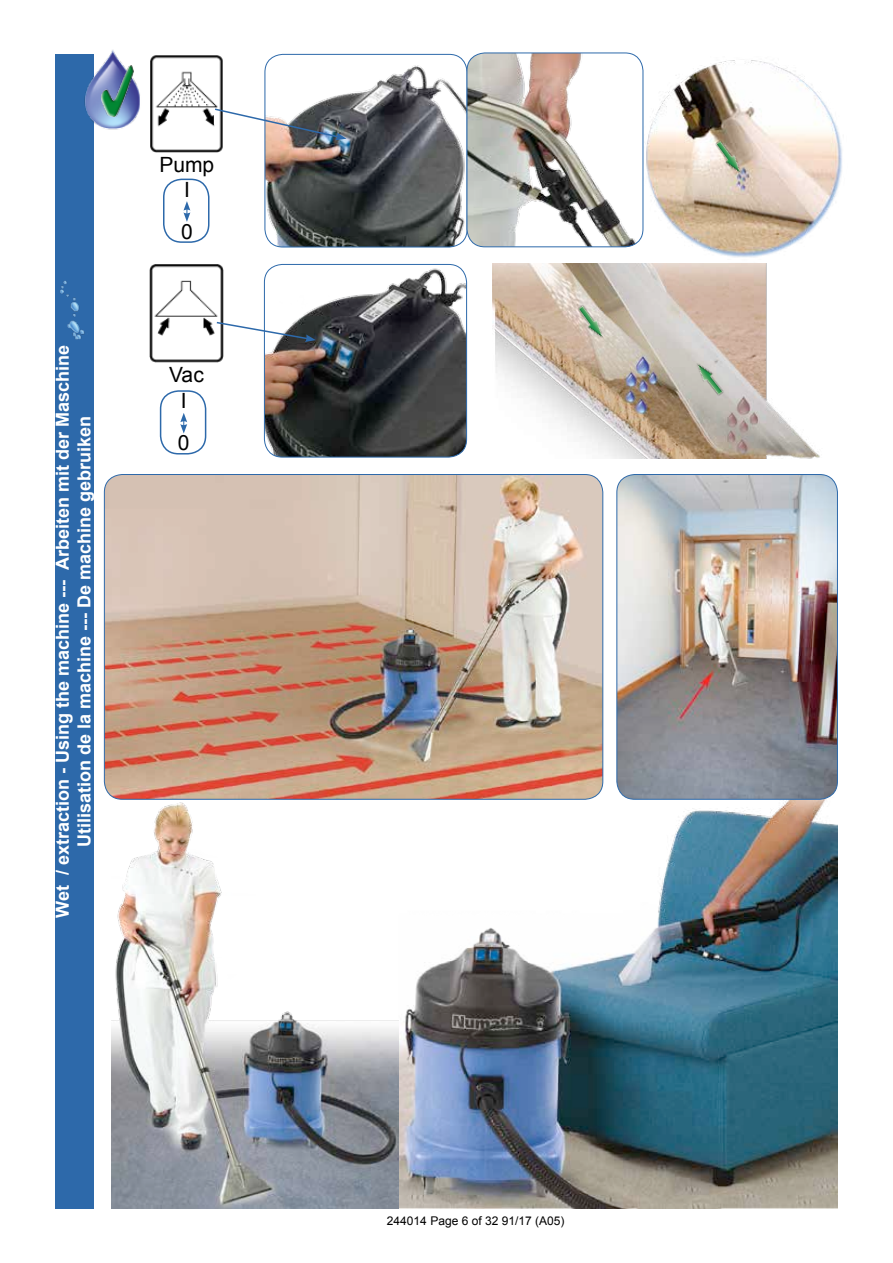
<style>
.page{position:relative;width:893px;height:1263px;background:#fff}
.page>*{position:absolute;margin:0;border:0;box-sizing:border-box;transform-origin:0 0}
.t1{font:21px/42px "Arial";color:#000}
.t2{font:700 18px/21.6px "Arial";color:#fff;text-align:center}
.t3{font:12px "Arial";color:#000}
</style>
<div class="page">
<img style="left:399px;top:712px;width:439px;height:497px">
<div style="left:55px;top:54px;width:39px;height:1155px;background:#2d69aa"></div>
<img style="left:60px;top:280px;width:25px;height:60px">
<img style="left:264px;top:264px;width:203px;height:193px">
<div style="left:264px;top:264px;width:203px;height:193px;border:1px solid #2d69aa;border-radius:18px"></div>
<img style="left:265px;top:53px;width:378px;height:194px">
<div style="left:265px;top:54px;width:202px;height:193px;border:1px solid #2d69aa;border-radius:18px"></div>
<img style="left:150px;top:264px;width:73px;height:99px">
<img style="left:150px;top:55px;width:73px;height:98px">
<svg style="left:215px;top:321px;width:101px;height:21px"></svg>
<img style="left:213px;top:107px;width:133px;height:33px">
<svg style="left:180px;top:413px;width:7px;height:20px"></svg>
<div style="left:160px;top:390px;width:46px;height:64px;border:2px solid #2d69aa;border-radius:18px"></div>
<svg style="left:183px;top:201px;width:7px;height:21px"></svg>
<div style="left:163px;top:179px;width:46px;height:64px;border:2px solid #2d69aa;border-radius:18px"></div>
<img style="left:104px;top:474px;width:499px;height:325px">
<img style="left:617px;top:474px;width:220px;height:325px">
<div style="left:617px;top:474px;width:221px;height:325px;border:1px solid #2d69aa;border-radius:18px"></div>
<img style="left:643px;top:60px;width:199px;height:198px">
<img style="left:492px;top:263px;width:328px;height:195px">
<img style="left:112px;top:799px;width:287px;height:410px">
<img style="left:84px;top:50px;width:56px;height:80px">
<img style="left:101px;top:65px;width:32px;height:51px">
<div style="left:467px;top:53px;width:176px;height:194px;border:1px solid #2d69aa;border-radius:18px"></div>
<img style="left:564px;top:293px;width:51px;height:57px">
<img style="left:702px;top:129px;width:50px;height:56px">
<img style="left:684px;top:350px;width:52px;height:56px">
<p class="t2" style="left:52px;top:917px;width:574px;rotate:-90deg">Wet / extraction - Using the machine --- Arbeiten mit der Maschine<br>Utilisation de la machine --- De machine gebruiken</p>
<p class="t1" style="left:159px;top:143px;width:56px">Pump</p>
<p class="t1" style="left:181px;top:169px;width:13px">I<br>0</p>
<p class="t1" style="left:169px;top:354px;width:36px">Vac</p>
<p class="t1" style="left:178px;top:380px;width:13px">I<br>0</p>
<p class="t3" style="left:387px;top:1213px;width:179px">244014 Page 6 of 32 91/17 (A05)</p>
</div>
